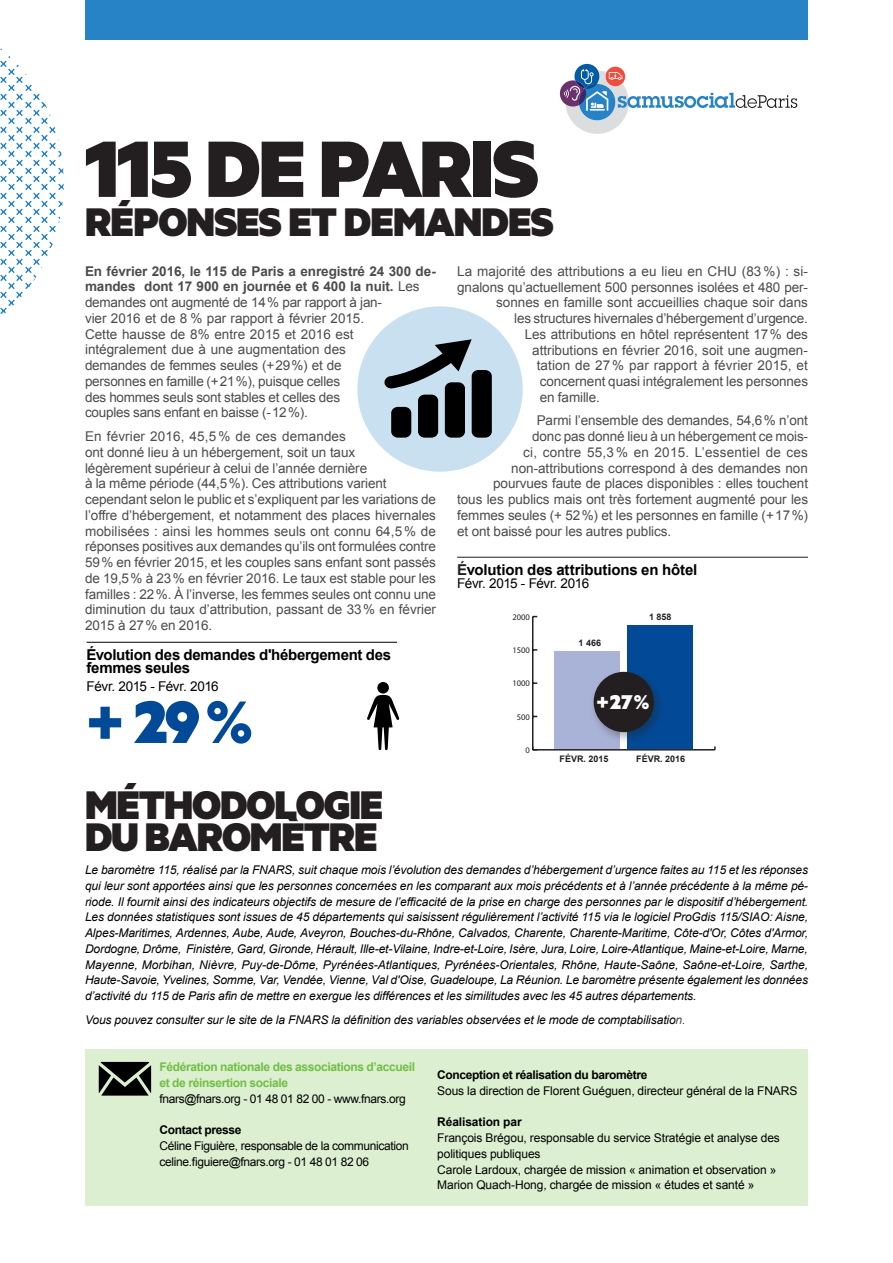
<style>
.page{position:relative;width:893px;height:1263px;background:#fff}
.page>*{position:absolute;margin:0;border:0;box-sizing:border-box;transform-origin:0 0}
.t1{font:900 90px "Metric";letter-spacing:-.02em;color:#231f20}
.t2{font:900 67.5px "Metric";color:#024a97}
.t3{font:900 45px "Metric";letter-spacing:-.025em;color:#231f20}
.t4{font:900 22.5px "Metric";color:#fff}
.t5{font:700 15px/13.5px "Arial";letter-spacing:-.015em;color:#000}
.t6{font:13.5px/15.8px "Arial";letter-spacing:-.01em;color:#4b4c4d}
.t7{font:13.5px "Arial";letter-spacing:-.03em;color:#000}
.t8{font:13.5px "Arial";letter-spacing:.015em;color:#4b4c4d}
.t9{font:13.5px "Arial";letter-spacing:.01em;color:#4b4c4d}
.t10{font:italic 12px/15.8px "Arial";letter-spacing:-.01em;color:#000;text-align:justify}
.t11{font:12px/15.8px "Arial";letter-spacing:-.01em;color:#000}
.t12{font:12px/15.8px "Arial";letter-spacing:-.03em;color:#000}
.t13{font:700 12px/15.8px "Arial";letter-spacing:-.03em;color:#71bf44}
.t14{font:700 12px "Arial";letter-spacing:-.03em;color:#000}
.t15{font:700 9px "Arial";color:#231f20}
.t16{font:8.55px "Myriad Pro";color:#231f20}
.s1{font-weight:700}
.s2{color:#231f20}
.s3{color:#4b4c4d}
</style>
<div class="page">
<div style="left:85px;top:1049px;width:723px;height:156px;background:#dcefd0"></div>
<svg style="left:0;top:48px;width:64px;height:266px"></svg>
<div style="left:85px;top:0;width:723px;height:39px;background:#2783c5"></div>
<svg style="left:560px;top:64px;width:237px;height:70px"></svg>
<svg style="left:99px;top:1062px;width:52px;height:33px"></svg>
<div style="left:357px;top:306px;width:166px;height:166px;background:#c9e0f0;border-radius:50%"></div>
<svg style="left:384px;top:339px;width:108px;height:99px"></svg>
<hr style="left:87px;top:642px;width:310px;height:1px;background:#000">
<div style="left:377px;top:682px;width:12px;height:11px;background:#000;border-radius:50%"></div>
<svg style="left:367px;top:695px;width:32px;height:55px"></svg>
<hr style="left:533px;top:749px;width:182px;height:1px;background:#231f20">
<hr style="left:532px;top:617px;width:1px;height:133px;background:#231f20">
<div style="left:627px;top:625px;width:66px;height:124px;background:#024a97"></div>
<div style="left:555px;top:651px;width:65px;height:98px;background:#a9b3d7"></div>
<hr style="left:457px;top:557px;width:351px;height:1px;background:#231f20">
<div style="left:590px;top:668px;width:76px;height:76px;background:#231f20;opacity:.35"></div>
<div style="left:594px;top:672px;width:60px;height:60px;background:#231f20;border-radius:50%"></div>
<h1 class="t1" style="left:85px;top:112px;width:453px">115 DE PARIS</h1>
<h3 class="t3" style="left:85px;top:194px;width:469px">RÉPONSES ET DEMANDES</h3>
<p class="t6" style="left:85px;top:263px;width:352px"><span class="s1">En février 2016, le 115 de Paris a enregistré 24 300 de&shy;mandes dont 17 900 en journée et 6 400 la nuit.</span> Les demandes ont augmenté de 14% par rapport à jan-<br>vier 2016 et de 8 % par rapport à février 2015.<br>Cette hausse de 8% entre 2015 et 2016 est intégralement due à une augmentation des<br>demandes de femmes seules (+29%) et de<br>personnes en famille (+21%), puisque celles<br>des hommes seuls sont stables et celles des<br>couples sans enfant en baisse (-12%).</p>
<p class="t6" style="left:85px;top:429px;width:352px">En février 2016, 45,5 % de ces demandes<br>ont donné lieu à un hébergement, soit un taux<br>légèrement supérieur à celui de l’année dernière<br>à la même période (44,5%). Ces attributions varient cependant selon le public et s’expliquent par les variations de l’offre d’hébergement, et notamment des places hivernales mobilisées : ainsi les hommes seuls ont connu 64,5% de réponses positives aux demandes qu’ils ont formulées contre 59% en février 2015, et les couples sans enfant sont passés de 19,5% à 23% en février 2016. Le taux est stable pour les familles : 22%. à l’inverse, les femmes seules ont connu une diminution du taux d’attribution, passant de 33% en février 2015 à 27% en 2016.</p>
<p class="t5" style="left:87px;top:648px;width:306px">évolution des demandes d'hébergement des femmes seules</p>
<p class="t7" style="left:87px;top:677px;width:134px">Févr. 2015 - Févr. 2016</p>
<h2 class="t2" style="left:87px;top:679px;width:168px">+ 29%</h2>
<h3 class="t3" style="left:85px;top:777px;width:300px">MÉTHODOLOGIE</h3>
<h3 class="t3" style="left:85px;top:808px;width:294px">DU BAROMÈTRE</h3>
<p class="t6" style="left:457px;top:263px;width:352px">La majorité des attributions a eu lieu en CHU (83 %) : si-</p>
<p class="t6" style="left:457px;top:279px;width:352px">gnalons qu’actuellement 500 personnes isolées et 480 per-</p>
<p class="t6" style="left:496px;top:295px;width:313px">sonnes en famille sont accueillies chaque soir dans</p>
<p class="t6" style="left:514px;top:311px;width:295px">les structures hivernales d’hébergement d’urgence.</p>
<p class="t6" style="left:525px;top:326px;width:285px">Les attributions en hôtel représentent 17% des</p>
<p class="t6" style="left:532px;top:342px;width:277px">attributions en février 2016, soit une augmen-</p>
<p class="t9" style="left:537px;top:357px;width:273px">tation de 27% par rapport à février 2015, et</p>
<p class="t6" style="left:540px;top:374px;width:270px">concernent quasi intégralement les personnes</p>
<p class="t6" style="left:540px;top:389px;width:62px">en famille.</p>
<p class="t6" style="left:537px;top:413px;width:273px">Parmi l’ensemble des demandes, 54,6% n’ont</p>
<p class="t6" style="left:532px;top:429px;width:277px">donc pas donné lieu à un hébergement ce mois-</p>
<p class="t8" style="left:523px;top:443px;width:286px">ci, contre 55,3 % en 2015. L’essentiel de ces</p>
<p class="t6" style="left:511px;top:460px;width:298px">non-attributions correspond à des demandes non</p>
<p class="t6" style="left:493px;top:476px;width:316px">pourvues faute de places disponibles : elles touchent</p>
<p class="t6" style="left:457px;top:492px;width:352px">tous les publics mais ont très fortement augmenté pour les</p>
<p class="t6" style="left:457px;top:507px;width:352px">femmes seules (+ 52%) et les personnes en famille (+17%)</p>
<p class="t6" style="left:457px;top:523px;width:215px">et ont baissé pour les autres publics.</p>
<p class="t5" style="left:457px;top:563px;width:242px"><span class="s2">é</span>volution des attributions en hôtel</p>
<p class="t7" style="left:457px;top:574px;width:134px">Févr. 2015 - Févr. 2016</p>
<p class="t16" style="left:512px;top:612px;width:19px">2000</p>
<p class="t16" style="left:512px;top:645px;width:19px">1500</p>
<p class="t16" style="left:512px;top:678px;width:19px">1000</p>
<p class="t16" style="left:517px;top:711px;width:15px">500</p>
<p class="t16" style="left:525px;top:745px;width:6px">0</p>
<p class="t15" style="left:579px;top:637px;width:24px">1 466</p>
<p class="t15" style="left:649px;top:611px;width:24px">1 858</p>
<h3 class="t4" style="left:596px;top:688px;width:54px">+27%</h3>
<p class="t15" style="left:560px;top:753px;width:51px">févr. 2015</p>
<p class="t15" style="left:636px;top:753px;width:51px">févr. 2016</p>
<p class="t10" style="left:85px;top:862px;width:725px">Le baromètre 115, réalisé par la FNARS, suit chaque mois l’évolution des demandes d’hébergement d’urgence faites au 115 et les réponses qui leur sont apportées ainsi que les personnes concernées en les comparant aux mois précédents et à l’année précédente à la même pé&shy;riode. Il fournit ainsi des indicateurs objectifs de mesure de l’efficacité de la prise en charge des personnes par le dispositif d’hébergement.<br>Les données statistiques sont issues de 45 départements qui saisissent régulièrement l’activité 115 via le logiciel ProGdis 115/SIAO: Aisne, Alpes-Maritimes, Ardennes, Aube, Aude, Aveyron, Bouches-du-Rhône, Calvados, Charente, Charente-Maritime, Côte-d'Or, Côtes d'Armor, Dordogne, Drôme, Finistère, Gard, Gironde, Hérault, Ille-et-Vilaine, Indre-et-Loire, Isère, Jura, Loire, Loire-Atlantique, Maine-et-Loire, Marne, Mayenne, Morbihan, Nièvre, Puy-de-Dôme, Pyrénées-Atlantiques, Pyrénées-Orientales, Rhône, Haute-Saône, Saône-et-Loire, Sarthe, Haute-Savoie, Yvelines, Somme, Var, Vendée, Vienne, Val d'Oise, Guadeloupe, La Réunion. Le baromètre présente également les données d’activité du 115 de Paris afin de mettre en exergue les différences et les similitudes avec les 45 autres départements.</p>
<p class="t10" style="left:85px;top:1012px;width:602px">Vous pouvez consulter sur le site de la FNARS la définition des variables observées et le mode de comptabilisatio<span class="s3">n.</span></p>
<p class="t13" style="left:159px;top:1059px;width:257px">Fédération nationale des associations d’accueil et de réinsertion sociale</p>
<p class="t12" style="left:159px;top:1091px;width:248px">fnars@fnars.org - 01 48 01 82 00 - www.fnars.org</p>
<p class="t14" style="left:159px;top:1122px;width:84px">Contact presse</p>
<p class="t12" style="left:159px;top:1138px;width:251px">Céline Figuière, responsable de la communication celine.figuiere@fnars.org - 01 48 01 82 06</p>
<p class="t14" style="left:437px;top:1067px;width:212px">Conception et réalisation du baromètre</p>
<p class="t11" style="left:437px;top:1083px;width:362px">Sous la direction de Florent Guéguen, directeur général de la FNARS</p>
<p class="t14" style="left:437px;top:1114px;width:86px">Réalisation par</p>
<p class="t11" style="left:437px;top:1130px;width:344px">François Brégou, responsable du service Stratégie et analyse des politiques publiques<br>Carole Lardoux, chargée de mission « animation et observation » Marion Quach-Hong, chargée de mission « études et santé »</p>
</div>
